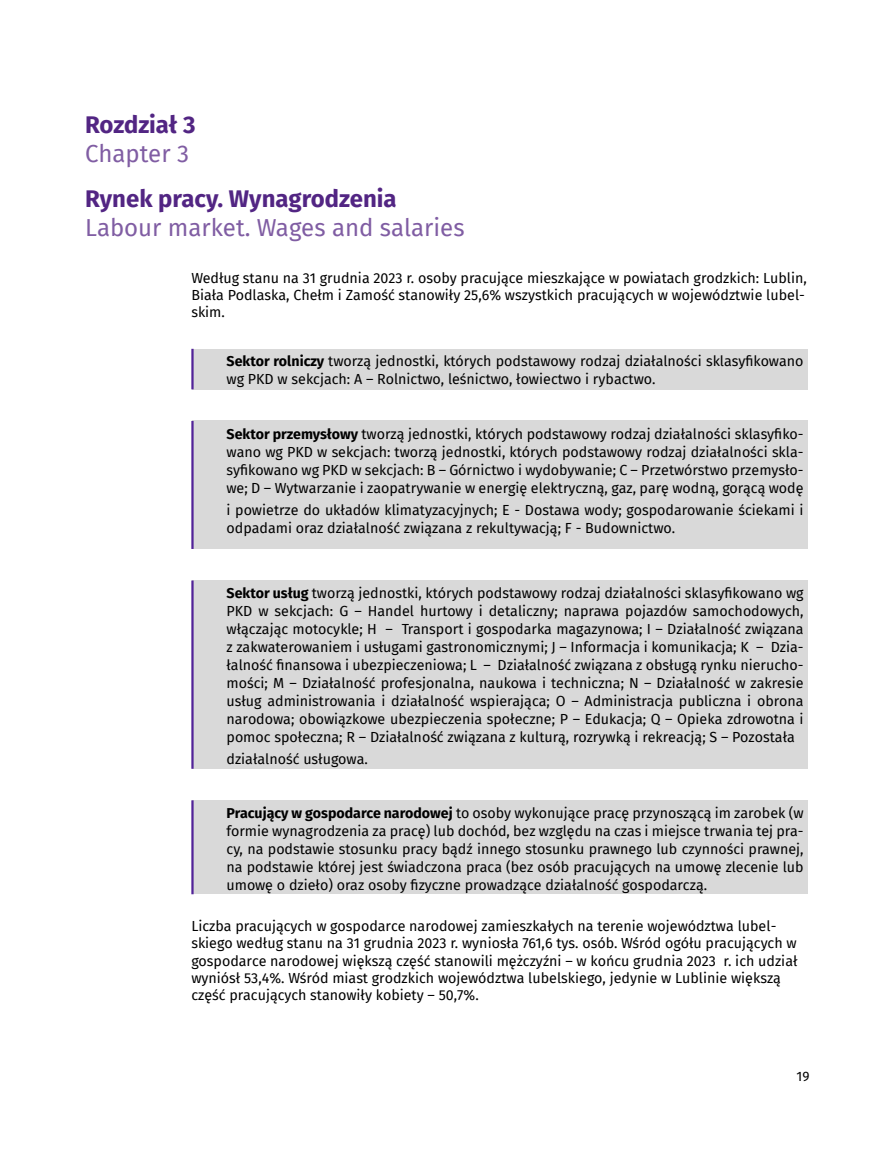
<style>
.page{position:relative;width:893px;height:1149px;background:#fff}
.page>*{position:absolute;margin:0;border:0;box-sizing:border-box;transform-origin:0 0}
.t1{font:24px "Fira Sans";color:#805da3}
.t2{font:700 24px "Fira Sans";color:#522583}
.t3{font:14.25px/18px "Fira Sans";color:#000}
.t4{font:13.5px "Fira Sans";color:#000}
.s1{font-weight:700}
</style>
<div class="page">
<div style="left:192px;top:349px;width:616px;height:40px;background:#d9d9d9"></div>
<hr style="left:191px;top:349px;width:3px;height:40px;background:#522398">
<div style="left:192px;top:421px;width:616px;height:128px;background:#d9d9d9"></div>
<hr style="left:191px;top:421px;width:3px;height:128px;background:#522398">
<div style="left:192px;top:580px;width:616px;height:188px;background:#d9d9d9"></div>
<hr style="left:191px;top:580px;width:3px;height:188px;background:#522398">
<div style="left:192px;top:800px;width:616px;height:94px;background:#d9d9d9"></div>
<hr style="left:191px;top:800px;width:3px;height:94px;background:#522398">
<h1 class="t2" style="left:85px;top:104px;width:112px">Rozdział 3</h1>
<h1 class="t1" style="left:85px;top:135px;width:106px">Chapter 3</h1>
<h1 class="t2" style="left:85px;top:178px;width:313px">Rynek pracy. Wynagrodzenia</h1>
<h1 class="t1" style="left:85px;top:209px;width:381px">Labour market. Wages and salaries</h1>
<p class="t3" style="left:191px;top:269px;width:617px;line-height:17.2px">Według stanu na 31 grudnia 2023 r. osoby pracujące mieszkające w powiatach grodzkich: Lublin,<br>Biała Podlaska, Chełm i Zamość stanowiły 25,6% wszystkich pracujących w województwie lubel&shy;skim.</p>
<p class="t3" style="left:227px;top:352px;width:579px"><span class="s1">Sektor rolniczy</span> tworzą jednostki, których podstawowy rodzaj działalności sklasyfikowano wg PKD w sekcjach: A – Rolnictwo, leśnictwo, łowiectwo i rybactwo.</p>
<p class="t3" style="left:227px;top:424px;width:579px;text-align:justify"><span class="s1">Sektor przemysłowy</span> tworzą jednostki, których podstawowy rodzaj działalności sklasyfiko&shy;wano wg PKD w sekcjach: tworzą jednostki, których podstawowy rodzaj działalności skla&shy;syfikowano wg PKD w sekcjach: B – Górnictwo i wydobywanie; C – Przetwórstwo przemysło&shy;we; D – Wytwarzanie i zaopatrywanie w energię elektryczną, gaz, parę wodną, gorącą wodę</p>
<p class="t3" style="left:227px;top:500px;width:579px">i powietrze do układów klimatyzacyjnych; E - Dostawa wody; gospodarowanie ściekami i odpadami oraz działalność związana z rekultywacją; F - Budownictwo.</p>
<p class="t3" style="left:227px;top:583px;width:579px;text-align:justify"><span class="s1">Sektor usług</span> tworzą jednostki, których podstawowy rodzaj działalności sklasyfikowano wg PKD w sekcjach: G – Handel hurtowy i detaliczny; naprawa pojazdów samochodowych, włączając motocykle; H – Transport i gospodarka magazynowa; I – Działalność związana z zakwaterowaniem i usługami gastronomicznymi; J – Informacja i komunikacja; K – Dzia&shy;łalność finansowa i ubezpieczeniowa; L – Działalność związana z obsługą rynku nierucho&shy;mości; M – Działalność profesjonalna, naukowa i techniczna; N – Działalność w zakresie usług administrowania i działalność wspierająca; O – Administracja publiczna i obrona narodowa; obowiązkowe ubezpieczenia społeczne; P – Edukacja; Q – Opieka zdrowotna i pomoc społeczna; R – Działalność związana z kulturą, rozrywką i rekreacją; S – Pozostała</p>
<p class="t3" style="left:227px;top:750px;width:143px">działalność usługowa.</p>
<p class="t3" style="left:227px;top:803px;width:579px;text-align:justify"><span class="s1">Pracujący w gospodarce narodowej</span> to osoby wykonujące pracę przynoszącą im zarobek (w formie wynagrodzenia za pracę) lub dochód, bez względu na czas i miejsce trwania tej pra&shy;cy, na podstawie stosunku pracy bądź innego stosunku prawnego lub czynności prawnej, na podstawie której jest świadczona praca (bez osób pracujących na umowę zlecenie lub umowę o dzieło) oraz osoby fizyczne prowadzące działalność gospodarczą.</p>
<p class="t3" style="left:191px;top:916px;width:608px;line-height:17.2px">Liczba pracujących w gospodarce narodowej zamieszkałych na terenie województwa lubel&shy;skiego według stanu na 31 grudnia 2023 r. wyniosła 761,6 tys. osób. Wśród ogółu pracujących w gospodarce narodowej większą część stanowili mężczyźni – w końcu grudnia 2023 r. ich udział wyniósł 53,4%. Wśród miast grodzkich województwa lubelskiego, jedynie w Lublinie większą część pracujących stanowiły kobiety – 50,7%.</p>
<p class="t4" style="left:796px;top:1065px;width:14px">19</p>
</div>
